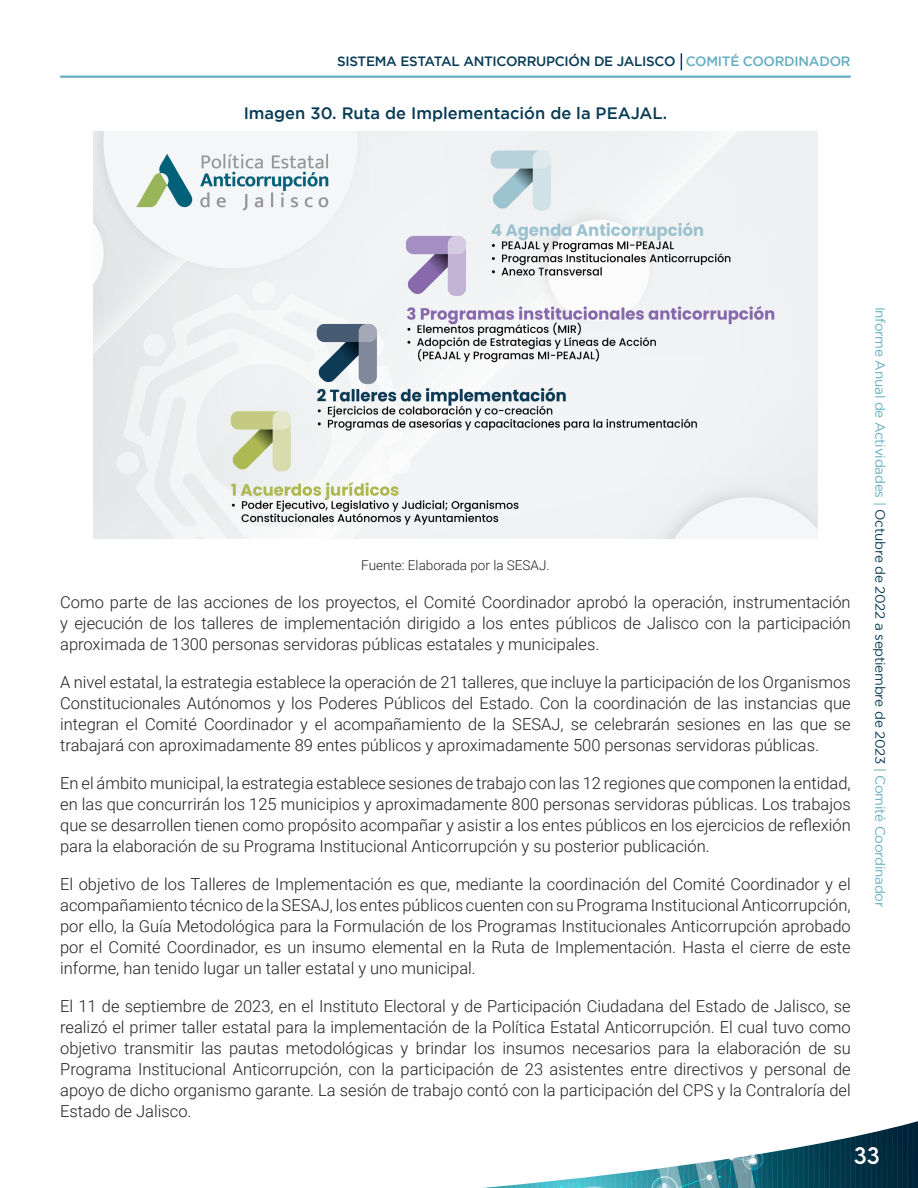
<style>
.page{position:relative;width:918px;height:1188px;background:#fff}
.page>*{position:absolute;margin:0;border:0;box-sizing:border-box;transform-origin:0 0}
.t1{font:21px "LEMONMILK";color:#fff}
.Texto{font:300 16.5px/21px "Roboto";color:#231f20;text-align:justify}
.Título_Tabla{font:italic 500 16.5px "Gotham";color:#073a54}
.t2{font:13.5px "Gotham";letter-spacing:-.02em;color:#63aec1}
.t3{font:italic 500 13.5px "Gotham";letter-spacing:-.02em;color:#073a54}
.Fuente{font:300 13.5px "Roboto";color:#231f20}
.s1{color:#63aec1}
.s2{color:#073a54}
</style>
<div class="page">
<img style="left:483px;top:1121px;width:435px;height:67px">
<svg style="left:681px;top:53px;width:1px;height:17px"></svg>
<hr style="left:60px;top:76px;width:791px;height:2px;background:#63aec1">
<img style="left:93px;top:131px;width:725px;height:408px">
<p class="t3" style="left:337px;top:54px;width:515px">SISTEMA ESTATAL ANTICORRUPCIÓN DE JALISCO <span class="s1">COMITÉ COORDINADOR</span></p>
<p class="Título_Tabla" style="left:244px;top:104px;width:425px">Imagen 30. Ruta de Implementación de la PEAJAL.</p>
<p class="Fuente" style="left:361px;top:556px;width:190px">Fuente: Elaborada por la SESAJ.</p>
<p class="Texto" style="left:60px;top:591px;width:792px">Como parte de las acciones de los proyectos, el Comité Coordinador aprobó la operación, instrumentación y ejecución de los talleres de implementación dirigido a los entes públicos de Jalisco con la participación aproximada de 1300 personas servidoras públicas estatales y municipales.</p>
<p class="Texto" style="left:60px;top:671px;width:792px">A nivel estatal, la estrategia establece la operación de 21 talleres, que incluye la participación de los Organismos Constitucionales Autónomos y los Poderes Públicos del Estado. Con la coordinación de las instancias que integran el Comité Coordinador y el acompañamiento de la SESAJ, se celebrarán sesiones en las que se trabajará con aproximadamente 89 entes públicos y aproximadamente 500 personas servidoras públicas.</p>
<p class="Texto" style="left:60px;top:772px;width:792px">En el ámbito municipal, la estrategia establece sesiones de trabajo con las 12 regiones que componen la entidad, en las que concurrirán los 125 municipios y aproximadamente 800 personas servidoras públicas. Los trabajos que se desarrollen tienen como propósito acompañar y asistir a los entes públicos en los ejercicios de reflexión para la elaboración de su Programa Institucional Anticorrupción y su posterior publicación.</p>
<p class="Texto" style="left:60px;top:873px;width:792px">El objetivo de los Talleres de Implementación es que, mediante la coordinación del Comité Coordinador y el acompañamiento técnico de la SESAJ, los entes públicos cuenten con su Programa Institucional Anticorrupción, por ello, la Guía Metodológica para la Formulación de los Programas Institucionales Anticorrupción aprobado por el Comité Coordinador, es un insumo elemental en la Ruta de Implementación. Hasta el cierre de este informe, han tenido lugar un taller estatal y uno municipal.</p>
<p class="Texto" style="left:60px;top:995px;width:792px">El 11 de septiembre de 2023, en el Instituto Electoral y de Participación Ciudadana del Estado de Jalisco, se realizó el primer taller estatal para la implementación de la Política Estatal Anticorrupción. El cual tuvo como objetivo transmitir las pautas metodológicas y brindar los insumos necesarios para la elaboración de su Programa Institucional Anticorrupción, con la participación de 23 asistentes entre directivos y personal de apoyo de dicho organismo garante. La sesión de trabajo contó con la participación del CPS y la Contraloría del Estado de Jalisco.</p>
<p class="t2" style="left:888px;top:307px;width:602px;rotate:90deg">Informe Anual de Actividades | <span class="s2">Octubre de 2022 a septiembre de 2023</span> | Comité Coordinador</p>
<p class="t1" style="left:854px;top:1142px;width:27px">33</p>
</div>
